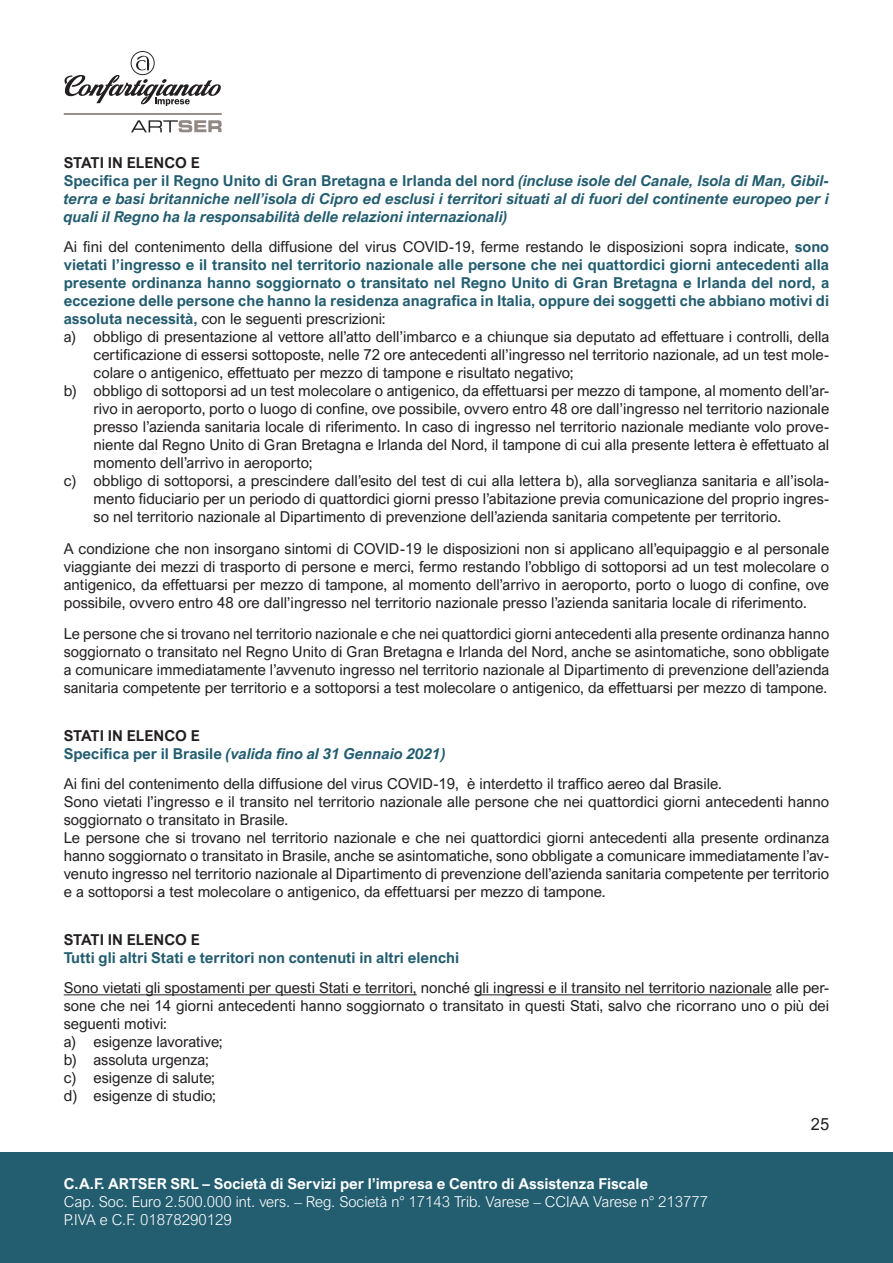
<style>
.page{position:relative;width:893px;height:1263px;background:#fff}
.page>*{position:absolute;margin:0;border:0;box-sizing:border-box;transform-origin:0 0}
.t1{font:16.5px "Arial Nova";color:#231f20}
.testo_paragrafo{font:15px/18px "Arial Nova";color:#231f20;text-align:justify}
.testo_paragrafo-2{font:700 15px/18px "Arial Nova";color:#235d70;text-align:justify}
.testo_paragrafo-3{font:italic 700 15px/18px "Arial Nova";color:#235d70;text-align:justify}
.t2{font:300 15px/18px "Arial Nova";color:#fff}
.t3{font:700 15px "Arial Nova";color:#fff}
.titolo_paragrafo{font:700 15px "Arial Nova";color:#231f20}
.s1{font-style:normal}
.s2{font-weight:400;color:#231f20}
</style>
<div class="page">
<svg style="left:131px;top:120px;width:91px;height:12px"></svg>
<hr style="left:64px;top:113px;width:158px;height:2px;background:#918883">
<svg style="left:64px;top:51px;width:157px;height:55px"></svg>
<div style="left:0;top:1152px;width:893px;height:111px;background:#235d70"></div>
<hr style="left:64px;top:994px;width:353px;height:1px;background:#231f20">
<hr style="left:474px;top:994px;width:298px;height:1px;background:#231f20">
<p class="titolo_paragrafo" style="left:64px;top:154px;width:138px">STATI IN ELENCO E</p>
<p class="testo_paragrafo-3" style="left:64px;top:172px;width:767px"><span class="s1">Specifica per il Regno Unito di Gran Bretagna e Irlanda del nord</span> (incluse isole del Canale, Isola di Man, Gibil&shy;terra e basi britanniche nell’isola di Cipro ed esclusi i territori situati al di fuori del continente europeo per i quali il Regno ha la responsabilità delle relazioni internazionali)</p>
<p class="testo_paragrafo-2" style="left:64px;top:238px;width:767px"><span class="s2">Ai fini del contenimento della diffusione del virus COVID-19, ferme restando le disposizioni sopra indicate,</span> sono vietati l’ingresso e il transito nel territorio nazionale alle persone che nei quattordici giorni antecedenti alla presente ordinanza hanno soggiornato o transitato nel Regno Unito di Gran Bretagna e Irlanda del nord, a eccezione delle persone che hanno la residenza anagrafica in Italia, oppure dei soggetti che abbiano motivi di assoluta necessità, <span class="s2">con le seguenti prescrizioni:</span></p>
<p class="testo_paragrafo" style="left:94px;top:328px;width:737px;text-indent:-30px">a) obbligo di presentazione al vettore all’atto dell’imbarco e a chiunque sia deputato ad effettuare i controlli, della certificazione di essersi sottoposte, nelle 72 ore antecedenti all’ingresso nel territorio nazionale, ad un test mole&shy;colare o antigenico, effettuato per mezzo di tampone e risultato negativo;</p>
<p class="testo_paragrafo" style="left:94px;top:382px;width:737px;text-indent:-30px">b) obbligo di sottoporsi ad un test molecolare o antigenico, da effettuarsi per mezzo di tampone, al momento dell’ar&shy;rivo in aeroporto, porto o luogo di confine, ove possibile, ovvero entro 48 ore dall’ingresso nel territorio nazionale presso l’azienda sanitaria locale di riferimento. In caso di ingresso nel territorio nazionale mediante volo prove&shy;niente dal Regno Unito di Gran Bretagna e Irlanda del Nord, il tampone di cui alla presente lettera è effettuato al momento dell’arrivo in aeroporto;</p>
<p class="testo_paragrafo" style="left:94px;top:472px;width:737px;text-indent:-30px">c) obbligo di sottoporsi, a prescindere dall’esito del test di cui alla lettera b), alla sorveglianza sanitaria e all’isola&shy;mento fiduciario per un periodo di quattordici giorni presso l’abitazione previa comunicazione del proprio ingres&shy;so nel territorio nazionale al Dipartimento di prevenzione dell’azienda sanitaria competente per territorio.</p>
<p class="testo_paragrafo" style="left:64px;top:539px;width:767px">A condizione che non insorgano sintomi di COVID-19 le disposizioni non si applicano all’equipaggio e al personale viaggiante dei mezzi di trasporto di persone e merci, fermo restando l’obbligo di sottoporsi ad un test molecolare o antigenico, da effettuarsi per mezzo di tampone, al momento dell’arrivo in aeroporto, porto o luogo di confine, ove possibile, ovvero entro 48 ore dall’ingresso nel territorio nazionale presso l’azienda sanitaria locale di riferimento.</p>
<p class="testo_paragrafo" style="left:64px;top:625px;width:767px">Le persone che si trovano nel territorio nazionale e che nei quattordici giorni antecedenti alla presente ordinanza hanno soggiornato o transitato nel Regno Unito di Gran Bretagna e Irlanda del Nord, anche se asintomatiche, sono obbligate a comunicare immediatamente l’avvenuto ingresso nel territorio nazionale al Dipartimento di prevenzione dell’azienda sanitaria competente per territorio e a sottoporsi a test molecolare o antigenico, da effettuarsi per mezzo di tampone.</p>
<p class="titolo_paragrafo" style="left:64px;top:727px;width:138px">STATI IN ELENCO E</p>
<p class="testo_paragrafo-3" style="left:64px;top:745px;width:383px"><span class="s1">Specifica per il Brasile</span> (valida fino al 31 Gennaio 2021)</p>
<p class="testo_paragrafo" style="left:64px;top:775px;width:660px">Ai fini del contenimento della diffusione del virus COVID-19, è interdetto il traffico aereo dal Brasile.</p>
<p class="testo_paragrafo" style="left:64px;top:793px;width:767px">Sono vietati l’ingresso e il transito nel territorio nazionale alle persone che nei quattordici giorni antecedenti hanno soggiornato o transitato in Brasile.</p>
<p class="testo_paragrafo" style="left:64px;top:829px;width:767px">Le persone che si trovano nel territorio nazionale e che nei quattordici giorni antecedenti alla presente ordinanza hanno soggiornato o transitato in Brasile, anche se asintomatiche, sono obbligate a comunicare immediatamente l’av&shy;venuto ingresso nel territorio nazionale al Dipartimento di prevenzione dell’azienda sanitaria competente per territorio e a sottoporsi a test molecolare o antigenico, da effettuarsi per mezzo di tampone.</p>
<p class="titolo_paragrafo" style="left:64px;top:931px;width:138px">STATI IN ELENCO E</p>
<p class="testo_paragrafo-2" style="left:64px;top:949px;width:397px">Tutti gli altri Stati e territori non contenuti in altri elenchi</p>
<p class="testo_paragrafo" style="left:64px;top:979px;width:767px">Sono vietati gli spostamenti per questi Stati e territori, nonché gli ingressi e il transito nel territorio nazionale alle per&shy;sone che nei 14 giorni antecedenti hanno soggiornato o transitato in questi Stati, salvo che ricorrano uno o più dei seguenti motivi:</p>
<p class="testo_paragrafo" style="left:64px;top:1033px;width:160px">a) esigenze lavorative;</p>
<p class="testo_paragrafo" style="left:64px;top:1051px;width:146px">b) assoluta urgenza;</p>
<p class="testo_paragrafo" style="left:64px;top:1069px;width:153px">c) esigenze di salute;</p>
<p class="testo_paragrafo" style="left:64px;top:1087px;width:154px">d) esigenze di studio;</p>
<p class="t3" style="left:64px;top:1175px;width:586px">C.A.F. ARTSER SRL – Società di Servizi per l’impresa e Centro di Assistenza Fiscale</p>
<p class="t2" style="left:64px;top:1192px;width:646px">Cap. Soc. Euro 2.500.000 int. vers. – Reg. Società n° 17143 Trib. Varese – CCIAA Varese n° 213777<br>P.IVA e C.F. 01878290129</p>
<p class="t1" style="left:811px;top:1115px;width:20px">25</p>
</div>
